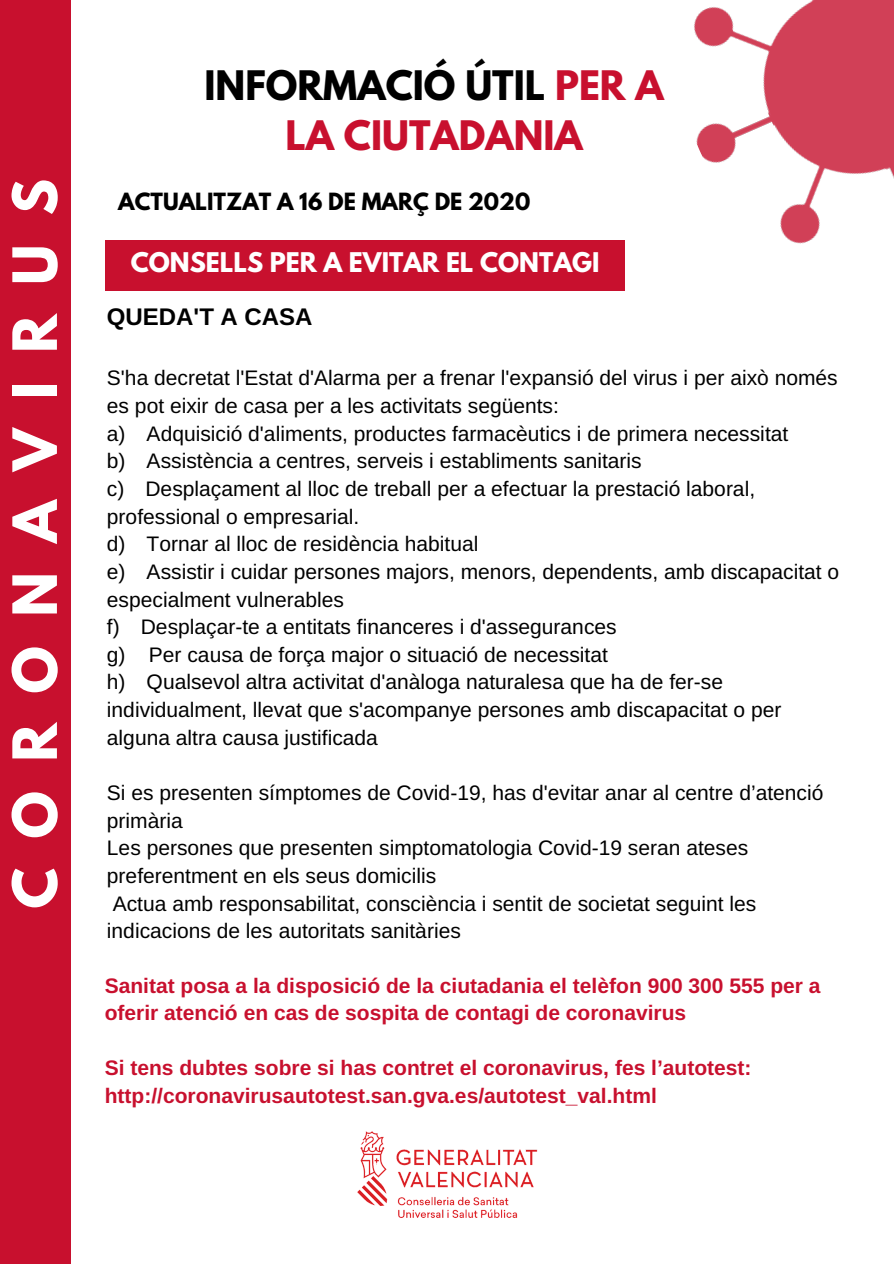
<style>
.page{position:relative;width:894px;height:1264px;background:#fff}
.page>*{position:absolute;margin:0;border:0;box-sizing:border-box;transform-origin:0 0}
.t1{font:700 54px "League Spartan";letter-spacing:.545em;color:#fff}
.t2{font:700 36px/49.5px "League Spartan";color:#c8102e;text-align:center}
.t3{font:700 24px "League Spartan";color:#fff}
.t4{font:700 24px "Arimo";color:#000}
.t5{font:21px/27.6px "Arimo";color:#000}
.t6{font:700 21px/27.6px "Arimo";color:#c8102e}
.t7{font:700 21px "League Spartan";color:#000}
.s1{color:#000}
</style>
<div class="page">
<div style="left:0;top:0;width:71px;height:1263px;background:#c8102e"></div>
<div style="left:105px;top:241px;width:519px;height:50px;background:#c8102e"></div>
<img style="left:357px;top:1131px;width:181px;height:87px">
<img style="left:694px;top:0;width:199px;height:244px">
<h1 class="t1" style="left:8px;top:908px;width:731px;rotate:-90deg">CORONAVIRUS</h1>
<h2 class="t2" style="left:204px;top:66px;width:461px"><span class="s1">INFORMACIÓ ÚTIL</span> PER A<br>LA CIUTADANIA</h2>
<p class="t7" style="left:118px;top:191px;width:413px">ACTUALITZAT A 16 DE MARÇ DE 2020</p>
<p class="t3" style="left:131px;top:250px;width:470px">CONSELLS PER A EVITAR EL CONTAGI</p>
<p class="t4" style="left:107px;top:303px;width:207px">QUEDA'T A CASA</p>
<p class="t5" style="left:107px;top:364px;width:733px">S'ha decretat l'Estat d'Alarma per a frenar l'expansió del virus i per això només es pot eixir de casa per a les activitats següents:<br>a) Adquisició d'aliments, productes farmacèutics i de primera necessitat<br>b) Assistència a centres, serveis i establiments sanitaris<br>c) Desplaçament al lloc de treball per a efectuar la prestació laboral, professional o empresarial.<br>d) Tornar al lloc de residència habitual<br>e) Assistir i cuidar persones majors, menors, dependents, amb discapacitat o especialment vulnerables<br>f) Desplaçar-te a entitats financeres i d'assegurances<br>g) Per causa de força major o situació de necessitat<br>h) Qualsevol altra activitat d'anàloga naturalesa que ha de fer-se individualment, llevat que s'acompanye persones amb discapacitat o per alguna altra causa justificada</p>
<p class="t5" style="left:107px;top:779px;width:717px">Si es presenten símptomes de Covid-19, has d'evitar anar al centre d’atenció primària<br>Les persones que presenten simptomatologia Covid-19 seran ateses preferentment en els seus domicilis<br>Actua amb responsabilitat, consciència i sentit de societat seguint les indicacions de les autoritats sanitàries</p>
<p class="t6" style="left:105px;top:971px;width:717px">Sanitat posa a la disposició de la ciutadania el telèfon 900 300 555 per a oferir atenció en cas de sospita de contagi de coronavirus</p>
<p class="t6" style="left:105px;top:1054px;width:648px">Si tens dubtes sobre si has contret el coronavirus, fes l’autotest: http://coronavirusautotest.san.gva.es/autotest_val.html</p>
</div>
